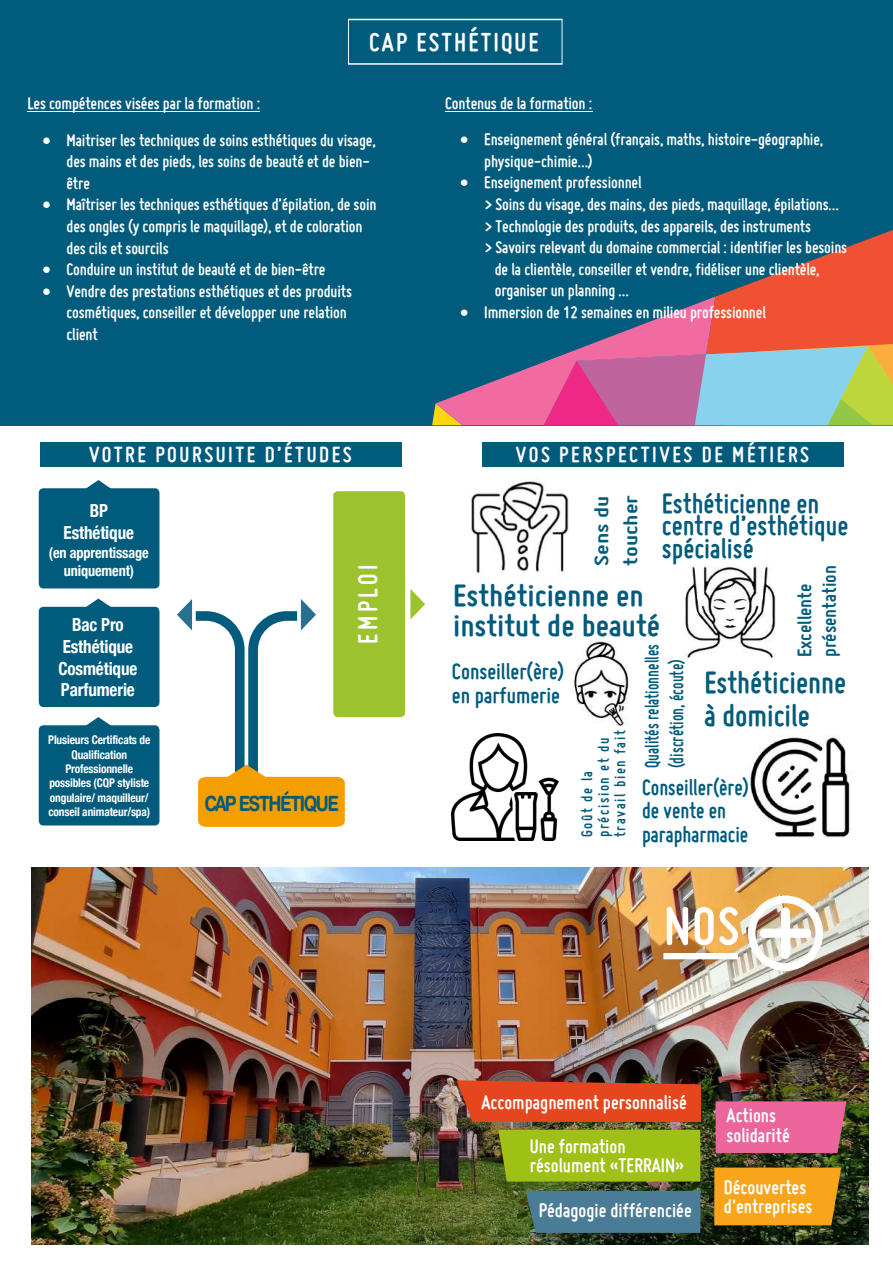
<style>
.page{position:relative;width:893px;height:1263px;background:#fff}
.page>*{position:absolute;margin:0;border:0;box-sizing:border-box;transform-origin:0 0}
.t1{font:700 56.7px "Miso";color:#fff}
.t2{font:700 33px/30.5px "Miso";color:#005b7c;scale:1.1 1}
.t3{font:700 33px/33px "Miso";color:#005b7c}
.t4{font:700 30px/22.2px "Miso";color:#005b7c}
.t5{font:700 28.95px "Miso";letter-spacing:.13em;color:#fff;scale:.95 1}
.t6{font:700 27.75px "Miso";letter-spacing:.075em;color:#fff}
.t7{font:700 24px/23.7px "Miso";color:#005b7c;scale:.95 1}
.t8{font:700 24px/23.7px "Miso";color:#005b7c}
.t9{font:700 23.4px "Miso";letter-spacing:.11em;color:#fff}
.t10{font:700 21px/19.5px "Miso";color:#fff}
.t11{font:700 21px/19.5px "Miso";color:#fff}
.t12{font:700 21px "Helvetica Rounded";letter-spacing:-.09em;color:#005b7c;scale:.8 1}
.t13{font:700 20.55px/24.8px "Miso";color:#005b7c;scale:.85 1}
.t14{font:700 20.55px/24.8px "Miso";color:#005b7c;scale:1.1 1}
.t15{font:700 20.55px/28.8px "Miso";color:#005b7c;scale:1.4 1}
.t16{font:700 18px/21.6px "Miso";letter-spacing:-.01em;color:#fff}
.t17{font:700 condensed 18px/21.6px "Helvetica Neue";letter-spacing:-.005em;color:#fff;text-align:center;scale:.95 1}
.t18{font:700 16.5px/16.5px "Miso";letter-spacing:.095em;color:#005b7c}
.t19{font:700 condensed 15px/18px "Helvetica Neue";letter-spacing:-.01em;color:#fff;text-align:center;scale:.95 1}
.t20{font:700 condensed 12px/14.4px "Helvetica Neue";letter-spacing:-.01em;color:#fff;text-align:center;scale:.95 1}
</style>
<div class="page">
<div style="left:0;top:0;width:893px;height:425px;background:#005b7c"></div>
<svg style="left:432px;top:230px;width:461px;height:195px"></svg>
<div style="left:348px;top:19px;width:215px;height:46px;border:1px solid #fff"></div>
<div style="left:40px;top:442px;width:361px;height:25px;background:#005b7c"></div>
<div style="left:482px;top:442px;width:361px;height:25px;background:#005b7c"></div>
<div style="left:39px;top:725px;width:120px;height:100px;background:#005b7c;border-radius:5px"></div>
<svg style="left:177px;top:599px;width:168px;height:228px"></svg>
<div style="left:333px;top:491px;width:72px;height:226px;background:#9cc32d;border-radius:5px"></div>
<svg style="left:410px;top:589px;width:15px;height:30px"></svg>
<svg style="left:84px;top:717px;width:29px;height:9px"></svg>
<div style="left:39px;top:607px;width:120px;height:100px;background:#005b7c;border-radius:5px"></div>
<svg style="left:84px;top:598px;width:29px;height:9px"></svg>
<div style="left:39px;top:488px;width:120px;height:100px;background:#005b7c;border-radius:5px"></div>
<svg style="left:84px;top:480px;width:29px;height:9px"></svg>
<img style="left:32px;top:868px;width:836px;height:376px">
<div style="left:663px;top:953px;width:75px;height:6px;background:#fff"></div>
<div style="left:781px;top:912px;width:9px;height:42px;background:#fff"></div>
<div style="left:764px;top:928px;width:43px;height:10px;background:#fff"></div>
<div style="left:748px;top:895px;width:75px;height:76px;border:8px solid #fff;border-radius:50%"></div>
<div style="left:498px;top:1130px;width:202px;height:51px;background:#9fc015"></div>
<div style="left:716px;top:1101px;width:130px;height:52px;background:#ec669d"></div>
<svg style="left:456px;top:1080px;width:245px;height:42px;background:#d84520"></svg>
<div style="left:714px;top:1167px;width:127px;height:58px;background:#f9a51b"></div>
<div style="left:525px;top:1191px;width:175px;height:42px;background:#4a7c98"></div>
<hr style="left:28px;top:111px;width:232px;height:1px;background:#fff">
<hr style="left:445px;top:111px;width:147px;height:1px;background:#fff">
<img style="left:471px;top:481px;width:97px;height:93px">
<img style="left:685px;top:566px;width:91px;height:92px">
<img style="left:571px;top:641px;width:58px;height:84px">
<img style="left:451px;top:733px;width:108px;height:108px">
<img style="left:749px;top:735px;width:102px;height:104px">
<h3 class="t6" style="left:369px;top:26px;width:171px">CAP ESTHÉTIQUE</h3>
<p class="t16" style="left:28px;top:92px;width:234px">Les compétences visées par la formation :</p>
<p class="t16" style="left:67px;top:129px;width:311px;text-indent:-24px">• Maitriser les techniques de soins esthétiques du visage, des mains et des pieds, les soins de beauté et de bien&shy;être</p>
<p class="t16" style="left:67px;top:194px;width:311px;text-indent:-24px">• Maîtriser les techniques esthétiques d’épilation, de soin des ongles (y compris le maquillage), et de coloration des cils et sourcils</p>
<p class="t16" style="left:43px;top:258px;width:285px">• Conduire un institut de beauté et de bien-être</p>
<p class="t16" style="left:67px;top:280px;width:287px;text-indent:-24px">• Vendre des prestations esthétiques et des produits cosmétiques, conseiller et développer une relation client</p>
<p class="t16" style="left:445px;top:92px;width:149px">Contenus de la formation :</p>
<p class="t16" style="left:484px;top:128px;width:341px;text-indent:-24px">• Enseignement général (français, maths, histoire-géographie, physique-chimie…)</p>
<p class="t16" style="left:460px;top:172px;width:183px">• Enseignement professionnel</p>
<p class="t16" style="left:485px;top:193px;width:355px">&gt; Soins du visage, des mains, des pieds, maquillage, épilations…</p>
<p class="t16" style="left:485px;top:215px;width:328px">&gt; Technologie des produits, des appareils, des instruments</p>
<p class="t16" style="left:485px;top:236px;width:364px">&gt; Savoirs relevant du domaine commercial : identifier les besoins</p>
<p class="t16" style="left:495px;top:258px;width:326px">de la clientèle, conseiller et vendre, fidéliser une clientèle,</p>
<p class="t16" style="left:495px;top:280px;width:136px">organiser un planning …</p>
<p class="t16" style="left:460px;top:301px;width:307px">• Immersion de 12 semaines en milieu professionnel</p>
<p class="t9" style="left:89px;top:442px;width:264px">VOTRE POURSUITE D’ÉTUDES</p>
<p class="t9" style="left:516px;top:442px;width:295px">VOS PERSPECTIVES DE MÉTIERS</p>
<p class="t17" style="left:64px;top:500px;width:76px">BP<br>Esthétique</p>
<p class="t19" style="left:49px;top:543px;width:107px">(en apprentissage uniquement)</p>
<p class="t17" style="left:58px;top:614px;width:85px">Bac Pro<br>Esthétique<br>Cosmétique<br>Parfumerie</p>
<p class="t20" style="left:48px;top:733px;width:109px">Plusieurs Certificats de<br>Qualification<br>Professionnelle possibles (CQP styliste ongulaire/ maquilleur/ conseil animateur/spa)</p>
<h3 class="t5" style="left:352px;top:644px;width:85px;rotate:-90deg">EMPLOI</h3>
<p class="t12" style="left:205px;top:790px;width:170px">CAP ESTHÉTIQUE</p>
<h3 class="t4" style="left:662px;top:492px;width:188px">Esthéticienne en centre d’esthétique spécialisé</h3>
<p class="t15" style="left:587px;top:566px;width:52px;rotate:-90deg">Sens du toucher</p>
<p class="t14" style="left:792px;top:657px;width:85px;rotate:-90deg">Excellente présentation</p>
<h2 class="t2" style="left:453px;top:579px;width:190px">Esthéticienne en institut de beauté</h2>
<p class="t13" style="left:639px;top:768px;width:147px;rotate:-90deg">Qualités relationnelles (discrétion, écoute)</p>
<h3 class="t7" style="left:642px;top:775px;width:114px">Conseiller(ère) de vente en parapharmacie</h3>
<h3 class="t8" style="left:452px;top:659px;width:114px">Conseiller(ère) en parfumerie</h3>
<h2 class="t3" style="left:704px;top:666px;width:143px">Esthéticienne à domicile</h2>
<p class="t18" style="left:578px;top:837px;width:108px;rotate:-90deg">Goût de la précision et du travail bien fait</p>
<h1 class="t1" style="left:664px;top:894px;width:77px">NOS</h1>
<p class="t10" style="left:482px;top:1093px;width:207px">Accompagnement personnalisé</p>
<p class="t10" style="left:530px;top:1136px;width:156px">Une formation résolument «TERRAIN»</p>
<p class="t10" style="left:539px;top:1200px;width:154px">Pédagogie différenciée</p>
<p class="t11" style="left:727px;top:1105px;width:65px">Actions solidarité</p>
<p class="t10" style="left:724px;top:1177px;width:90px">Découvertes d'entreprises</p>
</div>
